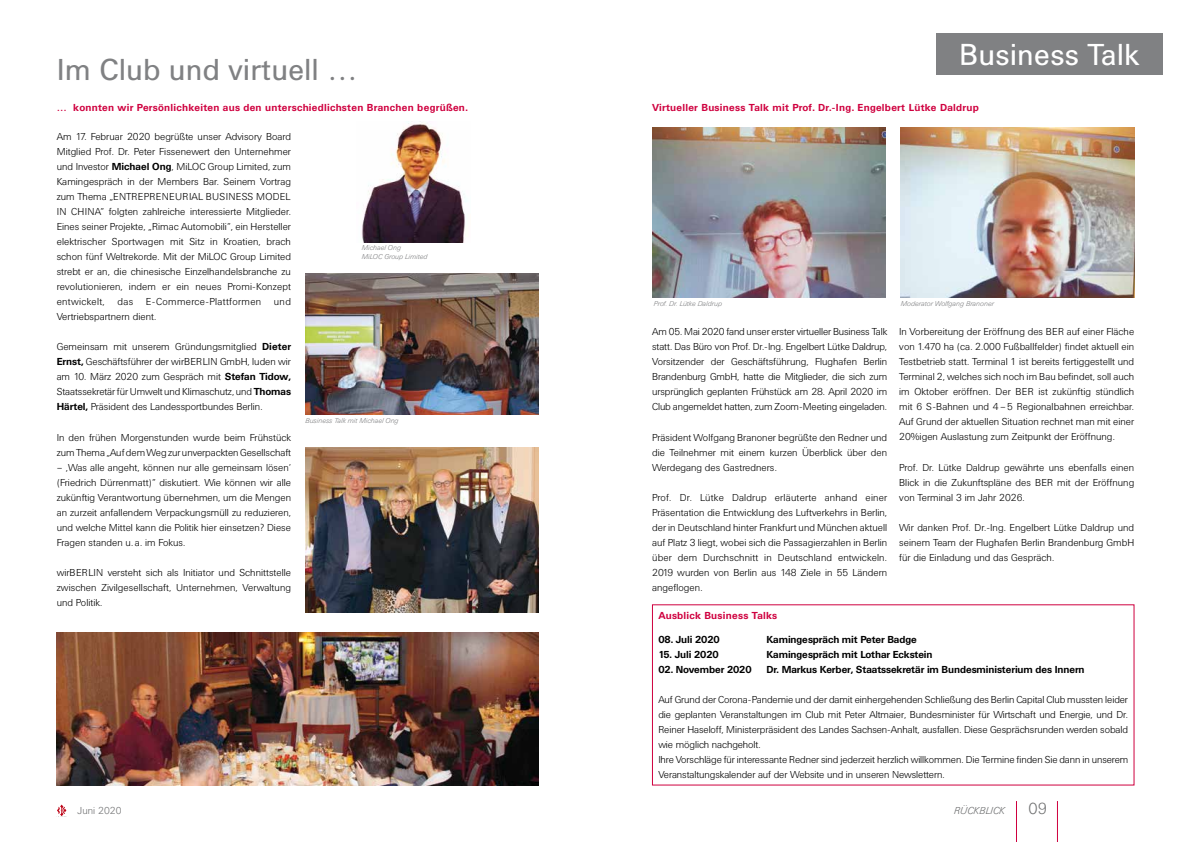
<style>
.page{position:relative;width:1191px;height:842px;background:#fff}
.page>*{position:absolute;margin:0;border:0;box-sizing:border-box;transform-origin:0 0}
.t1{font:30px "Univers BQ";color:#808183}
.t2{font:30px "Univers BQ";color:#fff}
.t3{font:300 16px "Univers BQ";color:#707172}
.t4{font:300 10px/15px "Univers BQ";letter-spacing:-.01em;color:#000;text-align:justify}
.t5{font:700 10px "Univers BQ";letter-spacing:-.01em;color:#000}
.t6{font:700 10px "Univers BQ";letter-spacing:.025em;color:#cf003f}
.t7{font:300 10px "Univers BQ";letter-spacing:.03em;color:#000}
.t8{font:italic 300 10px "Univers BQ";color:#707172}
.t9{font:300 10px "Univers BQ";color:#707172}
.t10{font:italic 300 7px/8.4px "Univers BQ";color:#808183}
.s1{font-weight:700}
</style>
<div class="page">
<hr style="left:1016px;top:801px;width:1px;height:41px;background:#cf003f">
<hr style="left:1057px;top:801px;width:1px;height:41px;background:#cf003f">
<svg style="left:57px;top:804px;width:9px;height:12px"></svg>
<div style="left:935px;top:34px;width:227px;height:41px;background:#808183"></div>
<img style="left:305px;top:274px;width:234px;height:141px">
<img style="left:362px;top:123px;width:104px;height:119px">
<img style="left:305px;top:448px;width:234px;height:164px">
<img style="left:57px;top:632px;width:482px;height:153px">
<img style="left:652px;top:128px;width:234px;height:170px">
<img style="left:900px;top:128px;width:234px;height:170px">
<h1 class="t2" style="left:959px;top:38px;width:182px">Business Talk</h1>
<h1 class="t1" style="left:57px;top:53px;width:302px">Im Club und virtuell …</h1>
<p class="t6" style="left:57px;top:102px;width:413px">… konnten wir Persönlichkeiten aus den unterschiedlichsten Branchen begrüßen.</p>
<p class="t6" style="left:652px;top:102px;width:328px">Virtueller Business Talk mit Prof. Dr.-Ing. Engelbert Lütke Daldrup</p>
<p class="t4" style="left:57px;top:129px;width:236px">Am 17. Februar 2020 begrüßte unser Advisory Board Mitglied Prof. Dr. Peter Fissenewert den Unternehmer und Investor <span class="s1">Michael Ong</span>, MiLOC Group Limited, zum Kamingespräch in der Members Bar. Seinem Vortrag zum Thema „ENTREPRENEURIAL BUSINESS MODEL IN CHINA“ folgten zahlreiche interessierte Mitglieder.<br>Eines seiner Projekte, „Rimac Automobili“, ein Hersteller elektrischer Sportwagen mit Sitz in Kroatien, brach schon fünf Weltrekorde. Mit der MiLOC Group Limited strebt er an, die chinesische Einzelhandelsbranche zu revolutionieren, indem er ein neues Promi-Konzept entwickelt,</p>
<p class="t10" style="left:362px;top:244px;width:67px">Michael Ong<br>MiLOC Group Limited</p>
<p class="t4" style="left:117px;top:295px;width:17px">das</p>
<p class="t7" style="left:146px;top:296px;width:117px">E-Commerce-Plattformen</p>
<p class="t4" style="left:274px;top:295px;width:19px">und</p>
<p class="t4" style="left:57px;top:310px;width:101px">Vertriebspartnern dient.</p>
<p class="t4" style="left:57px;top:340px;width:236px">Gemeinsam mit unserem Gründungsmitglied <span class="s1">Dieter Ernst,</span> Geschäftsführer der wirBERLIN GmbH, luden wir am 10. März 2020 zum Gespräch mit <span class="s1">Stefan Tidow, </span>Staatssekretär für Umwelt und Klimaschutz, und <span class="s1">Thomas Härtel,</span> Präsident des Landessportbundes Berlin.</p>
<p class="t4" style="left:57px;top:430px;width:236px">In den frühen Morgenstunden wurde beim Frühstück zum Thema „Auf dem Weg zur unverpackten Gesellschaft</p>
<p class="t4" style="left:57px;top:460px;width:236px">– ‚Was alle angeht, können nur alle gemeinsam lösen‘ (Friedrich Dürrenmatt)“ diskutiert. Wie können wir alle zukünftig Verantwortung übernehmen, um die Mengen an zurzeit anfallendem Verpackungsmüll zu reduzieren, und welche Mittel kann die Politik hier einsetzen? Diese Fragen standen u. a. im Fokus.</p>
<p class="t4" style="left:57px;top:565px;width:236px">wirBERLIN versteht sich als Initiator und Schnittstelle zwischen Zivilgesellschaft, Unternehmen, Verwaltung und Politik.</p>
<p class="t10" style="left:654px;top:300px;width:70px">Prof. Dr. Lütke Daldrup</p>
<p class="t10" style="left:900px;top:300px;width:95px">Moderator Wolfgang Branoner</p>
<p class="t4" style="left:652px;top:325px;width:237px">Am 05. Mai 2020 fand unser erster virtueller Business Talk statt. Das Büro von Prof. Dr.-Ing. Engelbert Lütke Daldrup, Vorsitzender der Geschäftsführung, Flughafen Berlin Brandenburg GmbH, hatte die Mitglieder, die sich zum ursprünglich geplanten Frühstück am 28. April 2020 im Club angemeldet hatten, zum Zoom-Meeting eingeladen.</p>
<p class="t4" style="left:652px;top:430px;width:236px">Präsident Wolfgang Branoner begrüßte den Redner und die Teilnehmer mit einem kurzen Überblick über den Werdegang des Gastredners.</p>
<p class="t4" style="left:652px;top:490px;width:237px">Prof. Dr. Lütke Daldrup erläuterte anhand einer Präsentation die Entwicklung des Luftverkehrs in Berlin, der in Deutschland hinter Frankfurt und München aktuell auf Platz 3 liegt, wobei sich die Passagierzahlen in Berlin über dem Durchschnitt in Deutschland entwickeln.<br>2019 wurden von Berlin aus 148 Ziele in 55 Ländern angeflogen.</p>
<p class="t4" style="left:899px;top:325px;width:236px">In Vorbereitung der Eröffnung des BER auf einer Fläche von 1.470 ha (ca. 2.000 Fußballfelder) findet aktuell ein Testbetrieb statt. Terminal 1 ist bereits fertiggestellt und Terminal 2, welches sich noch im Bau befindet, soll auch im Oktober eröffnen. Der BER ist zukünftig stündlich mit 6 S-Bahnen und 4–5 Regionalbahnen erreichbar.<br>Auf Grund der aktuellen Situation rechnet man mit einer 20%igen Auslastung zum Zeitpunkt der Eröffnung.</p>
<p class="t4" style="left:899px;top:460px;width:236px">Prof. Dr. Lütke Daldrup gewährte uns ebenfalls einen Blick in die Zukunftspläne des BER mit der Eröffnung von Terminal 3 im Jahr 2026.</p>
<p class="t4" style="left:899px;top:520px;width:236px">Wir danken Prof. Dr.-Ing. Engelbert Lütke Daldrup und seinem Team der Flughafen Berlin Brandenburg GmbH für die Einladung und das Gespräch.</p>
<p class="t10" style="left:305px;top:417px;width:95px">Business Talk mit Michael Ong</p>
<p class="t6" style="left:658px;top:610px;width:120px">Ausblick Business Talks</p>
<p class="t5" style="left:658px;top:634px;width:63px">08. Juli 2020</p>
<p class="t5" style="left:766px;top:634px;width:152px">Kamingespräch mit Peter Badge</p>
<p class="t5" style="left:658px;top:649px;width:62px">15. Juli 2020</p>
<p class="t5" style="left:766px;top:649px;width:168px">Kamingespräch mit Lothar Eckstein</p>
<p class="t5" style="left:658px;top:664px;width:95px">02. November 2020</p>
<p class="t5" style="left:766px;top:664px;width:320px">Dr. Markus Kerber, Staatssekretär im Bundesministerium des Innern</p>
<p class="t4" style="left:658px;top:692px;width:471px;text-align:left">Auf Grund der Corona-Pandemie und der damit einhergehenden Schließung des Berlin Capital Club mussten leider die geplanten Veranstaltungen im Club mit Peter Altmaier, Bundesminister für Wirtschaft und Energie, und Dr.<br>Reiner Haseloff, Ministerpräsident des Landes Sachsen-Anhalt, ausfallen. Diese Gesprächsrunden werden sobald wie möglich nachgeholt.<br>Ihre Vorschläge für interessante Redner sind jederzeit herzlich willkommen. Die Termine finden Sie dann in unserem Veranstaltungskalender auf der Website und in unseren Newslettern.</p>
<p class="t9" style="left:78px;top:805px;width:45px">Juni 2020</p>
<p class="t8" style="left:954px;top:805px;width:52px">RÜCKBLICK</p>
<h2 class="t3" style="left:1028px;top:799px;width:20px">09</h2>
</div>
